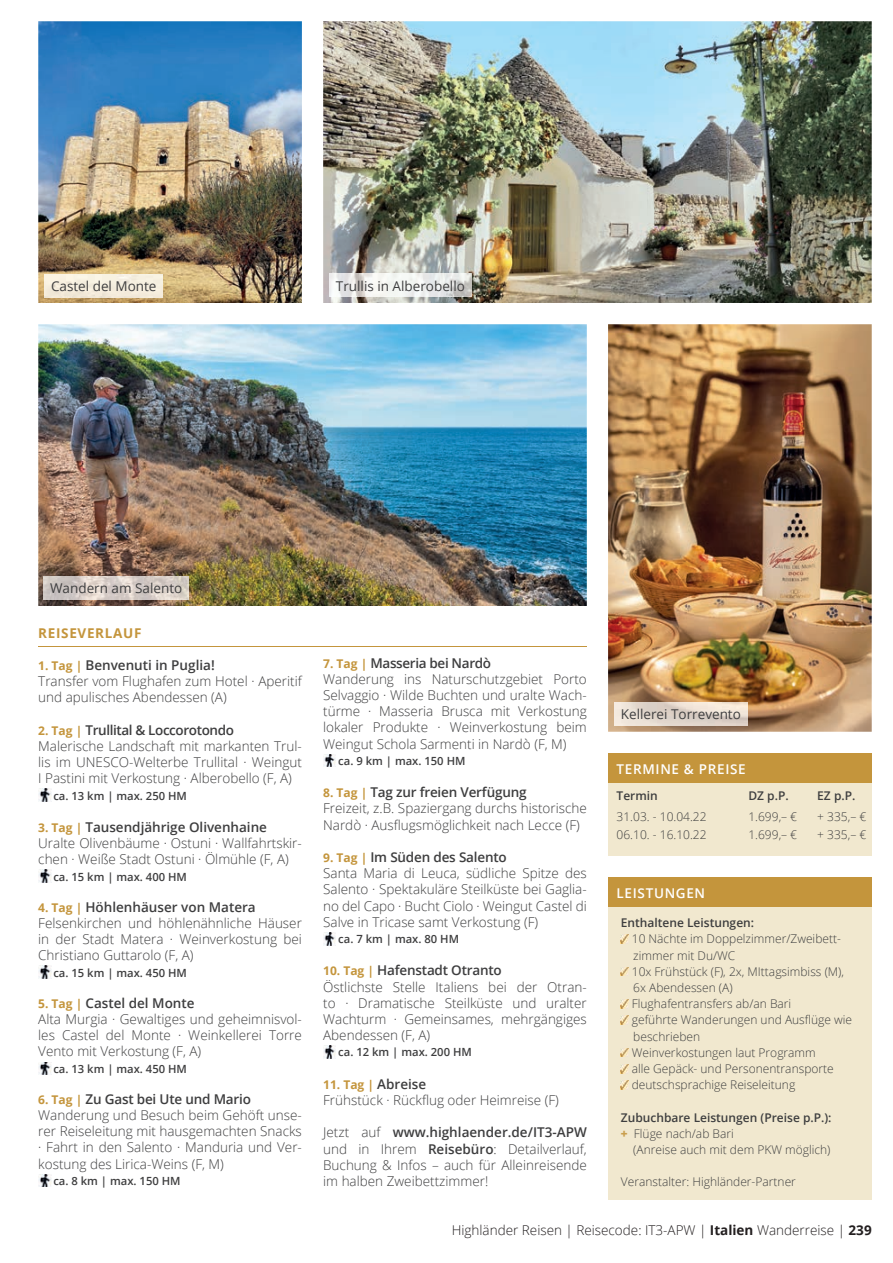
<style>
.page{position:relative;width:893px;height:1263px;background:#fff}
.page>*{position:absolute;margin:0;border:0;box-sizing:border-box;transform-origin:0 0}
.t1{font:300 13.5px/16.2px "Open Sans";color:#3e3e3f}
.t2{font:13.5px "Open Sans";color:#3e3e3f}
.t3{font:300 13.5px "Open Sans";color:#231f20}
.t4{font:600 13.5px "Open Sans";letter-spacing:.05em;color:#fff}
.t5{font:700 13.5px "Open Sans";letter-spacing:.05em;color:#c4953c}
.t6{font:300 12px/16.2px "Open Sans";color:#3e3e3f}
.t7{font:600 12px/16.2px "Open Sans";color:#3e3e3f}
.t8{font:700 12px "Open Sans";color:#c4953c}
.t9{font:600 11.25px "Open Sans";color:#3e3e3f}
.s1{font-weight:700;font-size:12px;color:#c4953c}
.s2{font-weight:600}
.s3{font-weight:600;font-size:13.5px;color:#3e3e3f}
.s4{font-weight:800;color:#c99e4d}
.s5{font-weight:300}
.s6{font-weight:700}
</style>
<div class="page">
<img style="left:323px;top:21px;width:549px;height:282px">
<img style="left:38px;top:21px;width:264px;height:282px">
<img style="left:38px;top:324px;width:549px;height:282px">
<svg style="left:38px;top:789px;width:13px;height:13px"></svg>
<svg style="left:38px;top:870px;width:13px;height:13px"></svg>
<svg style="left:38px;top:966px;width:13px;height:13px"></svg>
<svg style="left:38px;top:1062px;width:13px;height:13px"></svg>
<svg style="left:38px;top:1174px;width:13px;height:13px"></svg>
<svg style="left:323px;top:754px;width:13px;height:13px"></svg>
<svg style="left:323px;top:932px;width:13px;height:13px"></svg>
<svg style="left:323px;top:1046px;width:13px;height:12px"></svg>
<hr style="left:38px;top:646px;width:549px;height:1px;background:#c4953c">
<div style="left:608px;top:888px;width:264px;height:311px;background:#f1e8cf"></div>
<div style="left:608px;top:877px;width:264px;height:30px;background:#c4953c"></div>
<svg style="left:621px;top:935px;width:8px;height:8px"></svg>
<svg style="left:621px;top:967px;width:8px;height:9px"></svg>
<svg style="left:621px;top:1000px;width:8px;height:8px"></svg>
<svg style="left:621px;top:1016px;width:8px;height:8px"></svg>
<svg style="left:621px;top:1048px;width:8px;height:9px"></svg>
<svg style="left:621px;top:1064px;width:8px;height:9px"></svg>
<svg style="left:621px;top:1081px;width:8px;height:8px"></svg>
<img style="left:330px;top:274px;width:141px;height:23px">
<img style="left:608px;top:324px;width:264px;height:408px">
<img style="left:614px;top:702px;width:133px;height:23px">
<div style="left:45px;top:274px;width:118px;height:23px;background:#f5eede"></div>
<div style="left:608px;top:764px;width:264px;height:92px;background:#f1e8cf"></div>
<div style="left:608px;top:753px;width:264px;height:29px;background:#c4953c"></div>
<img style="left:44px;top:576px;width:145px;height:24px">
<p class="t2" style="left:51px;top:277px;width:107px">Castel del Monte</p>
<p class="t2" style="left:336px;top:276px;width:130px">Trullis in Alberobello</p>
<p class="t2" style="left:50px;top:579px;width:134px">Wandern am Salento</p>
<p class="t5" style="left:38px;top:623px;width:105px">REISEVERLAUF</p>
<p class="t1" style="left:38px;top:657px;width:265px"><span class="s1">1. Tag |</span> <span class="s2">Benvenuti in Puglia!<br></span>Transfer vom Flughafen zum Hotel · Aperitif und apulisches Abendessen (A)</p>
<p class="t1" style="left:38px;top:721px;width:265px"><span class="s1">2. Tag |</span> <span class="s2">Trullital &amp; Loccorotondo </span>Malerische Landschaft mit markanten Trul&shy;lis im UNESCO-Welterbe Trullital · Weingut I Pastini mit Verkostung · Alberobello (F, A)</p>
<p class="t9" style="left:53px;top:788px;width:135px">ca. 13 km | max. 250 HM</p>
<p class="t1" style="left:38px;top:819px;width:265px"><span class="s1">3. Tag |</span> <span class="s2">Tausendjährige Olivenhaine<br></span>Uralte Olivenbäume · Ostuni · Wallfahrtskir&shy;chen · Weiße Stadt Ostuni · Ölmühle (F, A)</p>
<p class="t9" style="left:53px;top:869px;width:135px">ca. 15 km | max. 400 HM</p>
<p class="t1" style="left:38px;top:898px;width:265px"><span class="s1">4. Tag |</span> <span class="s2">Höhlenhäuser von Matera </span>Felsenkirchen und höhlenähnliche Häuser in der Stadt Matera · Weinverkostung bei Christiano Guttarolo (F, A)</p>
<p class="t9" style="left:53px;top:965px;width:135px">ca. 15 km | max. 450 HM</p>
<p class="t1" style="left:38px;top:994px;width:265px"><span class="s1">5. Tag |</span> <span class="s2">Castel del Monte<br></span>Alta Murgia · Gewaltiges und geheimnisvol&shy;les Castel del Monte · Weinkellerei Torre Vento mit Verkostung (F, A)</p>
<p class="t9" style="left:53px;top:1061px;width:135px">ca. 13 km | max. 450 HM</p>
<p class="t1" style="left:38px;top:1090px;width:265px"><span class="s1">6. Tag |</span> <span class="s2">Zu Gast bei Ute und Mario </span>Wanderung und Besuch beim Gehöft unse&shy;rer Reiseleitung mit hausgemachten Snacks · Fahrt in den Salento · Manduria und Ver&shy;kostung des Lirica-Weins (F, M)</p>
<p class="t9" style="left:53px;top:1173px;width:129px">ca. 8 km | max. 150 HM</p>
<p class="t1" style="left:323px;top:654px;width:265px"><span class="s1">7. Tag |</span> <span class="s2">Masseria bei Nardò<br></span>Wanderung ins Naturschutzgebiet Porto Selvaggio · Wilde Buchten und uralte Wach&shy;türme · Masseria Brusca mit Verkostung lokaler Produkte · Weinverkostung beim Weingut Schola Sarmenti in Nardò (F, M)</p>
<p class="t9" style="left:338px;top:753px;width:129px">ca. 9 km | max. 150 HM</p>
<p class="t1" style="left:323px;top:784px;width:265px"><span class="s1">8. Tag |</span> <span class="s2">Tag zur freien Verfügung<br></span>Freizeit, z.B. Spaziergang durchs historische<br>Nardò · Ausflugsmöglichkeit nach Lecce (F)</p>
<p class="t1" style="left:323px;top:849px;width:265px"><span class="s1">9. Tag |</span> <span class="s2">Im Süden des Salento<br></span>Santa Maria di Leuca, südliche Spitze des Salento · Spektakuläre Steilküste bei Gaglia&shy;no del Capo · Bucht Ciolo · Weingut Castel di Salve in Tricase samt Verkostung (F)</p>
<p class="t9" style="left:338px;top:931px;width:122px">ca. 7 km | max. 80 HM</p>
<p class="t1" style="left:323px;top:962px;width:265px"><span class="s1">10. Tag |</span> <span class="s2">Hafenstadt Otranto<br></span>Östlichste Stelle Italiens bei der Otran&shy;to · Dramatische Steilküste und uralter Wachturm · Gemeinsames, mehrgängiges Abendessen (F, A)</p>
<p class="t9" style="left:338px;top:1045px;width:135px">ca. 12 km | max. 200 HM</p>
<p class="t8" style="left:323px;top:1076px;width:105px">11. Tag | <span class="s3">Abreise</span></p>
<p class="t1" style="left:323px;top:1092px;width:237px">Frühstück · Rückflug oder Heimreise (F)</p>
<p class="t1" style="left:323px;top:1124px;width:265px;text-align:justify">Jetzt auf <span class="s2">www.highlaender.de/IT3-APW </span>und in Ihrem <span class="s2">Reisebüro</span>: Detailverlauf, Buchung &amp; Infos – auch für Alleinreisende im halben Zweibettzimmer!</p>
<p class="t2" style="left:621px;top:705px;width:122px">Kellerei Torrevento</p>
<p class="t4" style="left:617px;top:760px;width:131px">TERMINE &amp; PREISE</p>
<p class="t7" style="left:617px;top:787px;width:43px">Termin</p>
<p class="t7" style="left:748px;top:787px;width:42px">DZ p.P.</p>
<p class="t7" style="left:817px;top:787px;width:40px">EZ p.P.</p>
<p class="t6" style="left:617px;top:808px;width:92px">31.03. - 10.04.22</p>
<p class="t6" style="left:748px;top:808px;width:50px">1.699,– €</p>
<p class="t6" style="left:817px;top:808px;width:51px">+ 335,– €</p>
<p class="t6" style="left:617px;top:826px;width:92px">06.10. - 16.10.22</p>
<p class="t6" style="left:748px;top:826px;width:50px">1.699,– €</p>
<p class="t6" style="left:817px;top:826px;width:51px">+ 335,– €</p>
<p class="t4" style="left:617px;top:884px;width:90px">LEISTUNGEN</p>
<p class="t7" style="left:621px;top:914px;width:135px">Enthaltene Leistungen:</p>
<p class="t6" style="left:632px;top:931px;width:222px">10 Nächte im Doppelzimmer/Zweibett&shy;zimmer mit Du/WC<br>10x Frühstück (F), 2x, MIttagsimbiss (M),<br>6x Abendessen (A)<br>Flughafentransfers ab/an Bari<br>geführte Wanderungen und Ausflüge wie beschrieben<br>Weinverkostungen laut Programm<br>alle Gepäck- und Personentransporte deutschsprachige Reiseleitung</p>
<p class="t7" style="left:621px;top:1109px;width:212px">Zubuchbare Leistungen (Preise p.P.): <span class="s4">+</span> <span class="s5">Flüge nach/ab Bari</span></p>
<p class="t6" style="left:633px;top:1141px;width:199px">(Anreise auch mit dem PKW möglich)</p>
<p class="t6" style="left:621px;top:1174px;width:177px">Veranstalter: Highländer-Partner</p>
<p class="t3" style="left:452px;top:1221px;width:421px">Highländer Reisen | Reisecode: IT3-APW | <span class="s6">Italien</span> Wanderreise | <span class="s6">239</span></p>
</div>
